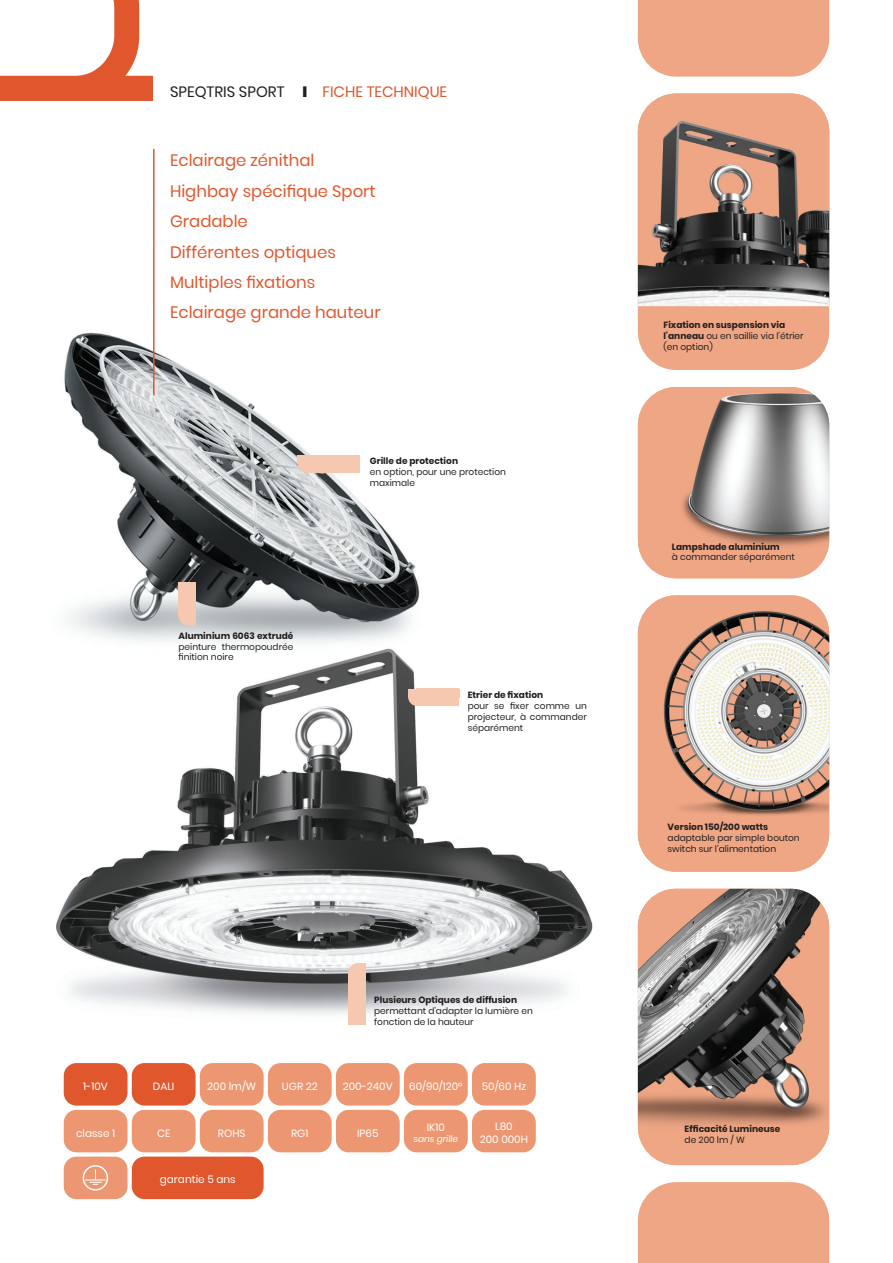
<style>
.page{position:relative;width:893px;height:1263px;background:#fff}
.page>*{position:absolute;margin:0;border:0;box-sizing:border-box;transform-origin:0 0}
.t1{font:16.5px/30.5px "Poppins";color:#e0572d}
.t2{font:15px "Poppins";color:#e0572d}
.t3{font:10.5px/12.6px "Poppins";color:#fff;text-align:center}
.t4{font:9px/10.8px "Poppins";color:#231f20}
.t5{font:700 9px "Poppins";color:#231f20}
.t6{font:italic 9px "Poppins";color:#fff}
.s1{color:#231f20}
.s2{font-weight:900;color:#231f20}
.s3{font-weight:700}
</style>
<div class="page">
<img style="left:56px;top:34px;width:774px;height:1229px">
<div style="left:408px;top:689px;width:51px;height:8px;background:#f6c8af"></div>
<div style="left:408px;top:689px;width:17px;height:17px;background:#f6c8af;border-radius:50%"></div>
<div style="left:417px;top:689px;width:42px;height:17px;background:#f6c8af"></div>
<div style="left:187px;top:591px;width:9px;height:34px;background:#f6c8af"></div>
<div style="left:179px;top:608px;width:17px;height:17px;background:#f6c8af;border-radius:50%"></div>
<div style="left:179px;top:583px;width:17px;height:34px;background:#f6c8af"></div>
<div style="left:357px;top:963px;width:9px;height:62px;background:#f6c8af"></div>
<div style="left:349px;top:963px;width:17px;height:17px;background:#f6c8af;border-radius:50%"></div>
<div style="left:349px;top:972px;width:17px;height:53px;background:#f6c8af"></div>
<img style="left:638px;top:889px;width:191px;height:276px;border-radius:38px">
<img style="left:638px;top:595px;width:191px;height:277px;border-radius:38px">
<img style="left:638px;top:387px;width:191px;height:191px;border-radius:38px">
<div style="left:638px;top:94px;width:191px;height:276px;background:#efa684;border-radius:38px"></div>
<div style="left:638px;top:0;width:191px;height:77px;background:#efa684"></div>
<div style="left:638px;top:1182px;width:191px;height:81px;background:#efa684"></div>
<div style="left:298px;top:455px;width:61px;height:9px;background:#f6c8af"></div>
<div style="left:298px;top:455px;width:17px;height:17px;background:#f6c8af;border-radius:50%"></div>
<div style="left:306px;top:455px;width:53px;height:17px;background:#f6c8af"></div>
<hr style="left:153px;top:149px;width:2px;height:247px;background:#e0572d">
<img style="left:638px;top:94px;width:191px;height:212px">
<div style="left:64px;top:1063px;width:64px;height:43px;background:#e0572d;border-radius:13px"></div>
<div style="left:132px;top:1063px;width:64px;height:43px;background:#e0572d;border-radius:13px"></div>
<div style="left:200px;top:1063px;width:64px;height:43px;background:#ec9771;border-radius:13px"></div>
<div style="left:268px;top:1063px;width:64px;height:43px;background:#ec9771;border-radius:13px"></div>
<div style="left:336px;top:1063px;width:64px;height:43px;background:#ec9771;border-radius:13px"></div>
<div style="left:404px;top:1063px;width:64px;height:43px;background:#ec9771;border-radius:13px"></div>
<div style="left:472px;top:1063px;width:64px;height:43px;background:#ec9771;border-radius:13px"></div>
<div style="left:64px;top:1110px;width:64px;height:42px;background:#ec9771;border-radius:13px"></div>
<div style="left:132px;top:1110px;width:64px;height:42px;background:#ec9771;border-radius:13px"></div>
<div style="left:200px;top:1110px;width:64px;height:42px;background:#ec9771;border-radius:13px"></div>
<div style="left:268px;top:1110px;width:64px;height:42px;background:#ec9771;border-radius:13px"></div>
<div style="left:336px;top:1110px;width:64px;height:42px;background:#ec9771;border-radius:13px"></div>
<div style="left:404px;top:1110px;width:64px;height:42px;background:#ec9771;border-radius:13px"></div>
<div style="left:472px;top:1110px;width:64px;height:42px;background:#ec9771;border-radius:13px"></div>
<div style="left:132px;top:1157px;width:132px;height:42px;background:#e0572d;border-radius:13px"></div>
<div style="left:64px;top:1157px;width:64px;height:42px;background:#ec9771;border-radius:13px"></div>
<hr style="left:85px;top:1179px;width:21px;height:2px;background:#fff">
<svg style="left:89px;top:1170px;width:13px;height:15px"></svg>
<div style="left:83px;top:1165px;width:25px;height:26px;border:2px solid #fff;border-radius:50%"></div>
<svg style="left:0;top:0;width:153px;height:101px"></svg>
<h2 class="t2" style="left:170px;top:81px;width:279px"><span class="s1">SPEQTRIS SPORT</span> <span class="s2">I</span> FICHE TECHNIQUE</h2>
<h1 class="t1" style="left:170px;top:145px;width:212px">Eclairage zénithal<br>Highbay spécifique Sport<br>Gradable<br>Différentes optiques<br>Multiples fixations<br>Eclairage grande hauteur</h1>
<p class="t5" style="left:179px;top:629px;width:116px">Aluminium 6063 extrudé</p>
<p class="t4" style="left:179px;top:641px;width:116px">peinture thermopoudrée finition noire</p>
<p class="t5" style="left:370px;top:455px;width:90px">Grille de protection</p>
<p class="t4" style="left:370px;top:467px;width:138px">en option, pour une protection maximale</p>
<p class="t5" style="left:468px;top:689px;width:77px">Etrier de fixation</p>
<p class="t4" style="left:468px;top:701px;width:121px;text-align:justify">pour se fixer comme un projecteur, à commander séparément</p>
<p class="t5" style="left:374px;top:994px;width:144px">Plusieurs Optiques de diffusion</p>
<p class="t4" style="left:374px;top:1005px;width:160px">permettant d'adapter la lumière en fonction de la hauteur</p>
<p class="t3" style="left:83px;top:1080px;width:26px">1-10V</p>
<p class="t3" style="left:153px;top:1080px;width:23px">DALI</p>
<p class="t3" style="left:207px;top:1080px;width:50px">200 lm/W</p>
<p class="t3" style="left:282px;top:1080px;width:37px">UGR 22</p>
<p class="t3" style="left:343px;top:1080px;width:51px">200-240V</p>
<p class="t3" style="left:482px;top:1080px;width:46px">50/60 Hz</p>
<p class="t3" style="left:76px;top:1127px;width:41px">classe 1</p>
<p class="t3" style="left:157px;top:1127px;width:15px">CE</p>
<p class="t3" style="left:218px;top:1127px;width:29px">ROHS</p>
<p class="t3" style="left:291px;top:1127px;width:19px">RG1</p>
<p class="t3" style="left:357px;top:1127px;width:23px">IP65</p>
<p class="t3" style="left:409px;top:1080px;width:55px">60/90/120°</p>
<p class="t3" style="left:480px;top:1120px;width:49px">L80<br>200 000H</p>
<p class="t3" style="left:427px;top:1121px;width:20px">IK10</p>
<p class="t6" style="left:413px;top:1133px;width:46px">sans grille</p>
<p class="t3" style="left:160px;top:1173px;width:77px">garantie 5 ans</p>
<p class="t4" style="left:663px;top:320px;width:142px"><span class="s3">Fixation en suspension via l’anneau</span> ou en saillie via l'étrier (en option)</p>
<p class="t5" style="left:672px;top:540px;width:109px">Lampshade aluminium</p>
<p class="t4" style="left:672px;top:552px;width:124px">à commander séparément</p>
<p class="t5" style="left:668px;top:821px;width:102px">Version 150/200 watts</p>
<p class="t4" style="left:668px;top:832px;width:134px">adaptable par simple bouton switch sur l’alimentation</p>
<p class="t5" style="left:685px;top:1123px;width:97px">Efficacité Lumineuse</p>
<p class="t4" style="left:685px;top:1134px;width:62px">de 200 lm / W</p>
</div>
